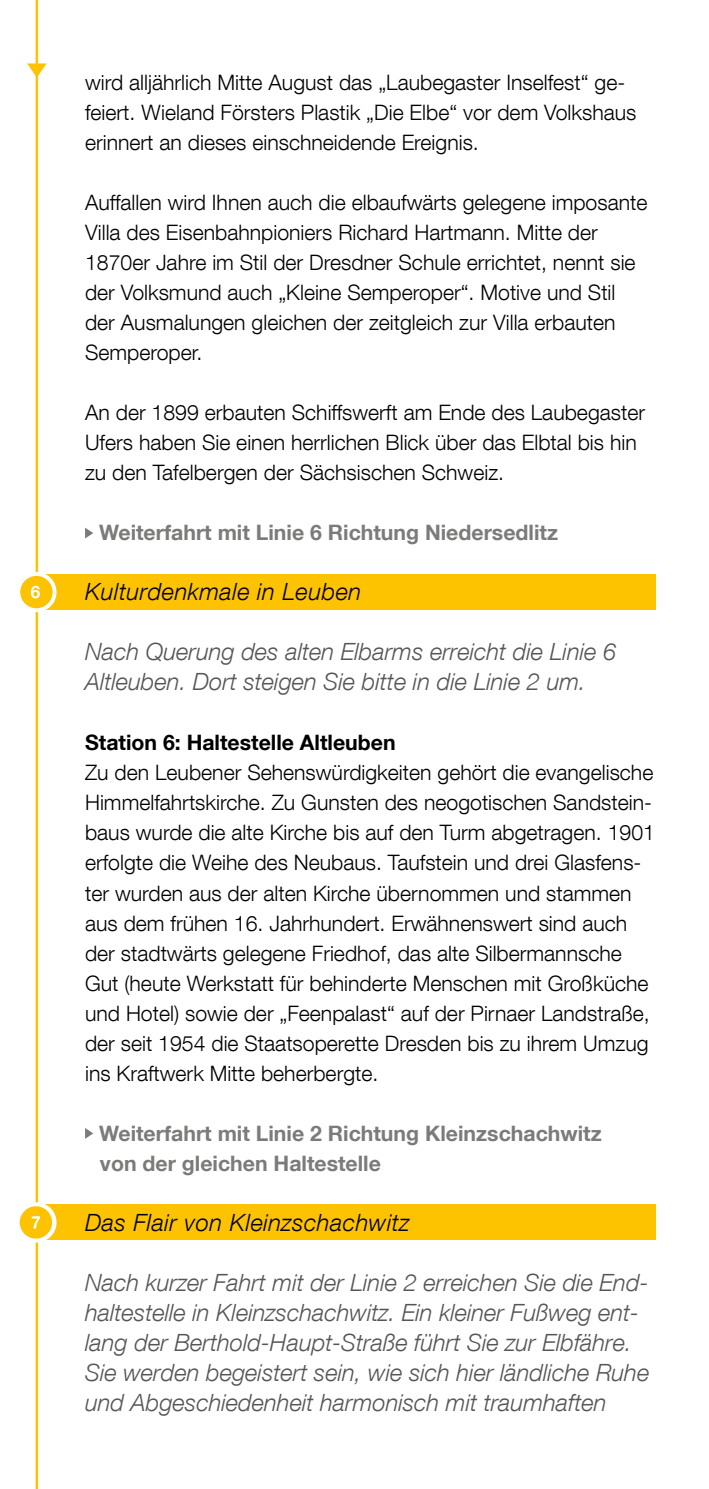
<style>
.page{position:relative;width:709px;height:1489px;background:#fff}
.page>*{position:absolute;margin:0;border:0;box-sizing:border-box;transform-origin:0 0}
.t1{font:italic 300 23.75px/30px "Helvetica Neue LT Com";color:#565656}
.t2{font:italic 300 23.75px "Helvetica Neue LT Com";letter-spacing:.02em;color:#000}
.t3{font:300 21.25px/30px "Helvetica Neue LT Com";color:#000}
.t4{font:700 21.25px/30px "Helvetica Neue LT Com";color:#7b7b7a}
.t5{font:700 21.25px "Helvetica Neue LT Com";color:#000}
</style>
<div class="page">
<hr style="left:36px;top:0;width:2px;height:1488px;background:#fdc300">
<svg style="left:27px;top:63px;width:20px;height:15px"></svg>
<div style="left:43px;top:574px;width:613px;height:35px;background:#fdc300"></div>
<div style="left:16px;top:572px;width:41px;height:40px;background:#fff;border-radius:50%"></div>
<div style="left:20px;top:576px;width:33px;height:32px;background:#fdc300;border-radius:50%"></div>
<svg style="left:31px;top:585px;width:9px;height:13px"></svg>
<div style="left:45px;top:1204px;width:611px;height:35px;background:#fdc300"></div>
<svg style="left:16px;top:1202px;width:41px;height:40px"></svg>
<div style="left:20px;top:1206px;width:32px;height:32px;background:#fdc300;border-radius:50%"></div>
<svg style="left:32px;top:1216px;width:8px;height:12px"></svg>
<svg style="left:85px;top:527px;width:8px;height:11px"></svg>
<svg style="left:85px;top:1128px;width:8px;height:10px"></svg>
<p class="t3" style="left:85px;top:67px;width:553px">wird alljährlich Mitte August das „Laubegaster Inselfest“ ge&shy;feiert. Wieland Försters Plastik „Die Elbe“ vor dem Volkshaus erinnert an dieses einschneidende Ereignis.</p>
<p class="t3" style="left:85px;top:187px;width:564px">Auffallen wird Ihnen auch die elbaufwärts gelegene imposante Villa des Eisenbahnpioniers Richard Hartmann. Mitte der 1870er Jahre im Stil der Dresdner Schule errichtet, nennt sie der Volksmund auch „Kleine Semperoper“. Motive und Stil der Ausmalungen gleichen der zeitgleich zur Villa erbauten Semperoper.</p>
<p class="t3" style="left:85px;top:397px;width:561px">An der 1899 erbauten Schiffswerft am Ende des Laubegaster<br>Ufers haben Sie einen herrlichen Blick über das Elbtal bis hin zu den Tafelbergen der Sächsischen Schweiz.</p>
<p class="t4" style="left:99px;top:517px;width:460px">Weiterfahrt mit Linie 6 Richtung Niedersedlitz</p>
<p class="t2" style="left:85px;top:577px;width:278px">Kulturdenkmale in Leuben</p>
<p class="t1" style="left:85px;top:636px;width:533px">Nach Querung des alten Elbarms erreicht die Linie 6<br>Altleuben. Dort steigen Sie bitte in die Linie 2 um.</p>
<p class="t5" style="left:85px;top:729px;width:312px">Station 6: Haltestelle Altleuben</p>
<p class="t3" style="left:85px;top:757px;width:571px">Zu den Leubener Sehenswürdigkeiten gehört die evangelische Himmelfahrtskirche. Zu Gunsten des neogotischen Sandstein&shy;baus wurde die alte Kirche bis auf den Turm abgetragen. 1901 erfolgte die Weihe des Neubaus. Taufstein und drei Glasfens&shy;ter wurden aus der alten Kirche übernommen und stammen aus dem frühen 16. Jahrhundert. Erwähnenswert sind auch der stadtwärts gelegene Friedhof, das alte Silbermannsche Gut (heute Werkstatt für behinderte Menschen mit Großküche und Hotel) sowie der „Feenpalast“ auf der Pirnaer Landstraße, der seit 1954 die Staatsoperette Dresden bis zu ihrem Umzug ins Kraftwerk Mitte beherbergte.</p>
<p class="t4" style="left:99px;top:1117px;width:504px">Weiterfahrt mit Linie 2 Richtung Kleinzschachwitz von der gleichen Haltestelle</p>
<p class="t2" style="left:85px;top:1207px;width:326px">Das Flair von Kleinzschachwitz</p>
<p class="t1" style="left:85px;top:1266px;width:565px">Nach kurzer Fahrt mit der Linie 2 erreichen Sie die End&shy;haltestelle in Kleinzschachwitz. Ein kleiner Fußweg ent&shy;lang der Berthold-Haupt-Straße führt Sie zur Elbfähre.<br>Sie werden begeistert sein, wie sich hier ländliche Ruhe und Abgeschiedenheit harmonisch mit traumhaften</p>
</div>
